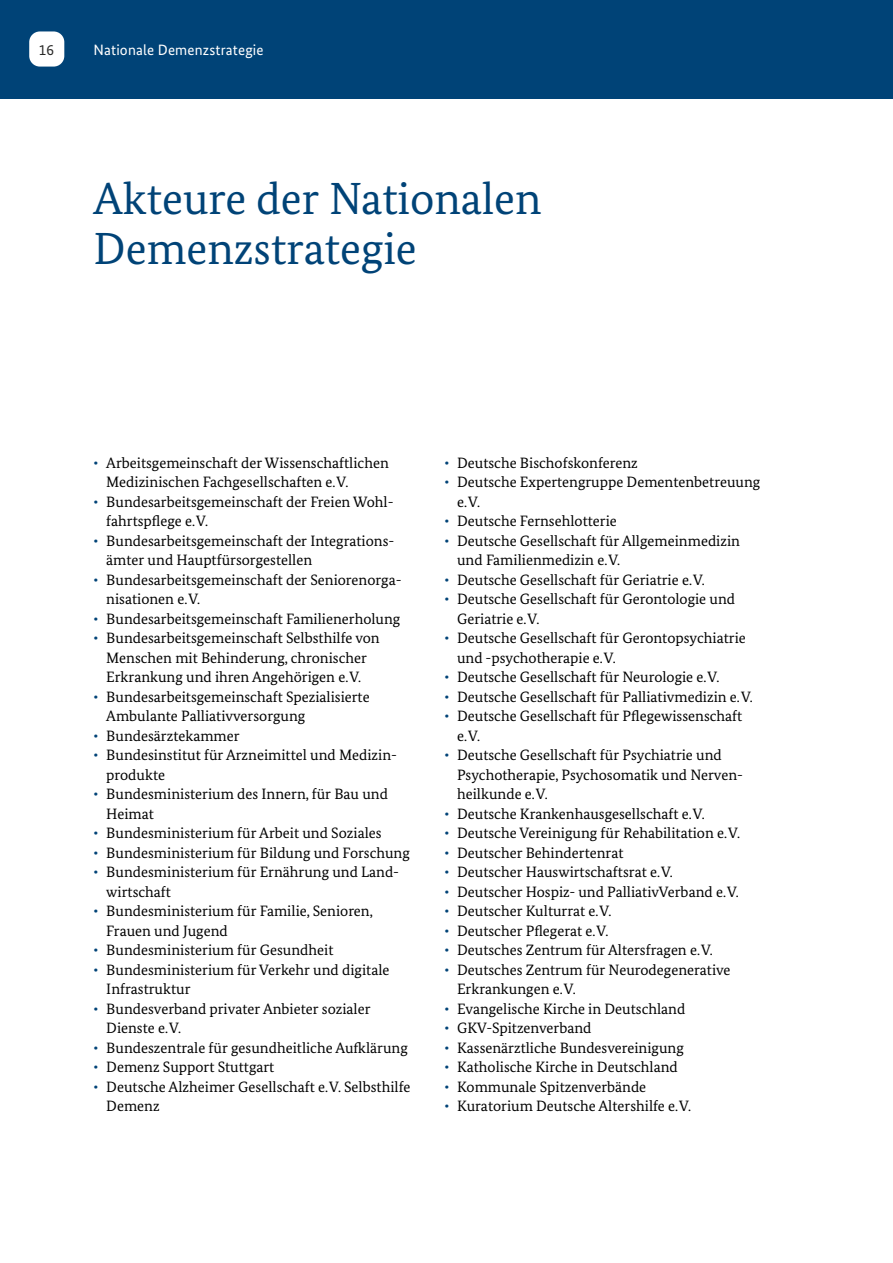
<style>
.page{position:relative;width:893px;height:1263px;background:#fff}
.page>*{position:absolute;margin:0;border:0;box-sizing:border-box;transform-origin:0 0}
.t1{font:45px/49.5px "Bundes Serif";color:#004377}
.t2{font:15px/19.5px "Bundes Serif";color:#000}
.t3{font:15px "Bundes Sans";letter-spacing:.01em;color:#fff}
.t4{font:15px "Bundes Sans";color:#282827}
.s1{color:#004377}
</style>
<div class="page">
<div style="left:0;top:0;width:893px;height:98px;background:#004377"></div>
<div style="left:29px;top:31px;width:35px;height:36px;background:#fff;border-radius:11px"></div>
<p class="t4" style="left:39px;top:41px;width:16px">16</p>
<p class="t3" style="left:94px;top:41px;width:172px">Nationale Demenzstrategie</p>
<h1 class="t1" style="left:94px;top:174px;width:450px">Akteure der Nationalen<br>Demenzstrategie</h1>
<p class="t2" style="left:106px;top:453px;width:284px;text-indent:-13px"><span class="s1">•</span> Arbeitsgemeinschaft der Wissenschaftlichen<br>Medizinischen Fachgesellschaften e. V.</p>
<p class="t2" style="left:106px;top:492px;width:289px;text-indent:-13px"><span class="s1">•</span> Bundesarbeitsgemeinschaft der Freien Wohl&shy;fahrtspflege e. V.</p>
<p class="t2" style="left:106px;top:531px;width:288px;text-indent:-13px"><span class="s1">•</span> Bundesarbeitsgemeinschaft der Integrations&shy;ämter und Hauptfürsorgestellen</p>
<p class="t2" style="left:106px;top:570px;width:295px;text-indent:-13px"><span class="s1">•</span> Bundesarbeitsgemeinschaft der Seniorenorga&shy;nisationen e. V.</p>
<p class="t2" style="left:94px;top:609px;width:308px"><span class="s1">•</span> Bundesarbeitsgemeinschaft Familienerholung</p>
<p class="t2" style="left:94px;top:628px;width:288px;text-align:center"><span class="s1">•</span> Bundesarbeitsgemeinschaft Selbsthilfe von<br>Menschen mit Behinderung, chronischer<br>Erkrankung und ihren Angehörigen e. V.</p>
<p class="t2" style="left:106px;top:687px;width:265px;text-indent:-13px"><span class="s1">•</span> Bundesarbeitsgemeinschaft Spezialisierte<br>Ambulante Palliativversorgung</p>
<p class="t2" style="left:94px;top:726px;width:148px"><span class="s1">•</span> Bundesärztekammer</p>
<p class="t2" style="left:106px;top:745px;width:292px;text-indent:-13px"><span class="s1">•</span> Bundesinstitut für Arzneimittel und Medizin&shy;produkte</p>
<p class="t2" style="left:106px;top:784px;width:283px;text-indent:-13px"><span class="s1">•</span> Bundesministerium des Innern, für Bau und<br>Heimat</p>
<p class="t2" style="left:94px;top:823px;width:290px"><span class="s1">•</span> Bundesministerium für Arbeit und Soziales</p>
<p class="t2" style="left:94px;top:843px;width:318px"><span class="s1">•</span> Bundesministerium für Bildung und Forschung</p>
<p class="t2" style="left:106px;top:862px;width:294px;text-indent:-13px"><span class="s1">•</span> Bundesministerium für Ernährung und Land&shy;wirtschaft</p>
<p class="t2" style="left:106px;top:901px;width:268px;text-indent:-13px"><span class="s1">•</span> Bundesministerium für Familie, Senioren,<br>Frauen und Jugend</p>
<p class="t2" style="left:94px;top:940px;width:241px"><span class="s1">•</span> Bundesministerium für Gesundheit</p>
<p class="t2" style="left:106px;top:960px;width:285px;text-indent:-13px"><span class="s1">•</span> Bundesministerium für Verkehr und digitale<br>Infrastruktur</p>
<p class="t2" style="left:106px;top:999px;width:266px;text-indent:-13px"><span class="s1">•</span> Bundesverband privater Anbieter sozialer<br>Dienste e. V.</p>
<p class="t2" style="left:94px;top:1038px;width:316px"><span class="s1">•</span> Bundeszentrale für gesundheitliche Aufklärung</p>
<p class="t2" style="left:94px;top:1057px;width:182px"><span class="s1">•</span> Demenz Support Stuttgart</p>
<p class="t2" style="left:106px;top:1077px;width:306px;text-indent:-13px"><span class="s1">•</span> Deutsche Alzheimer Gesellschaft e. V. Selbsthilfe<br>Demenz</p>
<p class="t2" style="left:444px;top:453px;width:195px"><span class="s1">•</span> Deutsche Bischofskonferenz</p>
<p class="t2" style="left:457px;top:472px;width:305px;text-indent:-13px"><span class="s1">•</span> Deutsche Expertengruppe Dementenbetreuung e. V.</p>
<p class="t2" style="left:444px;top:511px;width:174px"><span class="s1">•</span> Deutsche Fernsehlotterie</p>
<p class="t2" style="left:457px;top:531px;width:284px;text-indent:-13px"><span class="s1">•</span> Deutsche Gesellschaft für Allgemeinmedizin und Familienmedizin e. V.</p>
<p class="t2" style="left:444px;top:570px;width:261px"><span class="s1">•</span> Deutsche Gesellschaft für Geriatrie e. V.</p>
<p class="t2" style="left:457px;top:589px;width:280px;text-indent:-13px"><span class="s1">•</span> Deutsche Gesellschaft für Gerontologie und<br>Geriatrie e. V.</p>
<p class="t2" style="left:457px;top:628px;width:290px;text-indent:-13px"><span class="s1">•</span> Deutsche Gesellschaft für Gerontopsychiatrie und -psychotherapie e. V.</p>
<p class="t2" style="left:444px;top:667px;width:275px"><span class="s1">•</span> Deutsche Gesellschaft für Neurologie e. V.</p>
<p class="t2" style="left:444px;top:687px;width:309px"><span class="s1">•</span> Deutsche Gesellschaft für Palliativmedizin e. V.</p>
<p class="t2" style="left:457px;top:706px;width:287px;text-indent:-13px"><span class="s1">•</span> Deutsche Gesellschaft für Pflegewissenschaft e. V.</p>
<p class="t2" style="left:457px;top:745px;width:287px;text-indent:-13px"><span class="s1">•</span> Deutsche Gesellschaft für Psychiatrie und<br>Psychotherapie, Psychosomatik und Nerven&shy;heilkunde e. V.</p>
<p class="t2" style="left:444px;top:804px;width:260px"><span class="s1">•</span> Deutsche Krankenhausgesellschaft e. V.</p>
<p class="t2" style="left:444px;top:823px;width:296px"><span class="s1">•</span> Deutsche Vereinigung für Rehabilitation e. V.</p>
<p class="t2" style="left:444px;top:843px;width:181px"><span class="s1">•</span> Deutscher Behindertenrat</p>
<p class="t2" style="left:444px;top:862px;width:229px"><span class="s1">•</span> Deutscher Hauswirtschaftsrat e. V.</p>
<p class="t2" style="left:444px;top:882px;width:295px"><span class="s1">•</span> Deutscher Hospiz- und PalliativVerband e. V.</p>
<p class="t2" style="left:444px;top:901px;width:167px"><span class="s1">•</span> Deutscher Kulturrat e. V.</p>
<p class="t2" style="left:444px;top:921px;width:164px"><span class="s1">•</span> Deutscher Pflegerat e. V.</p>
<p class="t2" style="left:444px;top:940px;width:269px"><span class="s1">•</span> Deutsches Zentrum für Altersfragen e. V.</p>
<p class="t2" style="left:457px;top:960px;width:275px;text-indent:-13px"><span class="s1">•</span> Deutsches Zentrum für Neurodegenerative<br>Erkrankungen e. V.</p>
<p class="t2" style="left:444px;top:999px;width:243px"><span class="s1">•</span> Evangelische Kirche in Deutschland</p>
<p class="t2" style="left:444px;top:1018px;width:149px"><span class="s1">•</span> GKV-Spitzenverband</p>
<p class="t2" style="left:444px;top:1038px;width:241px"><span class="s1">•</span> Kassenärztliche Bundesvereinigung</p>
<p class="t2" style="left:444px;top:1057px;width:235px"><span class="s1">•</span> Katholische Kirche in Deutschland</p>
<p class="t2" style="left:444px;top:1077px;width:203px"><span class="s1">•</span> Kommunale Spitzenverbände</p>
<p class="t2" style="left:444px;top:1096px;width:247px"><span class="s1">•</span> Kuratorium Deutsche Altershilfe e. V.</p>
</div>
